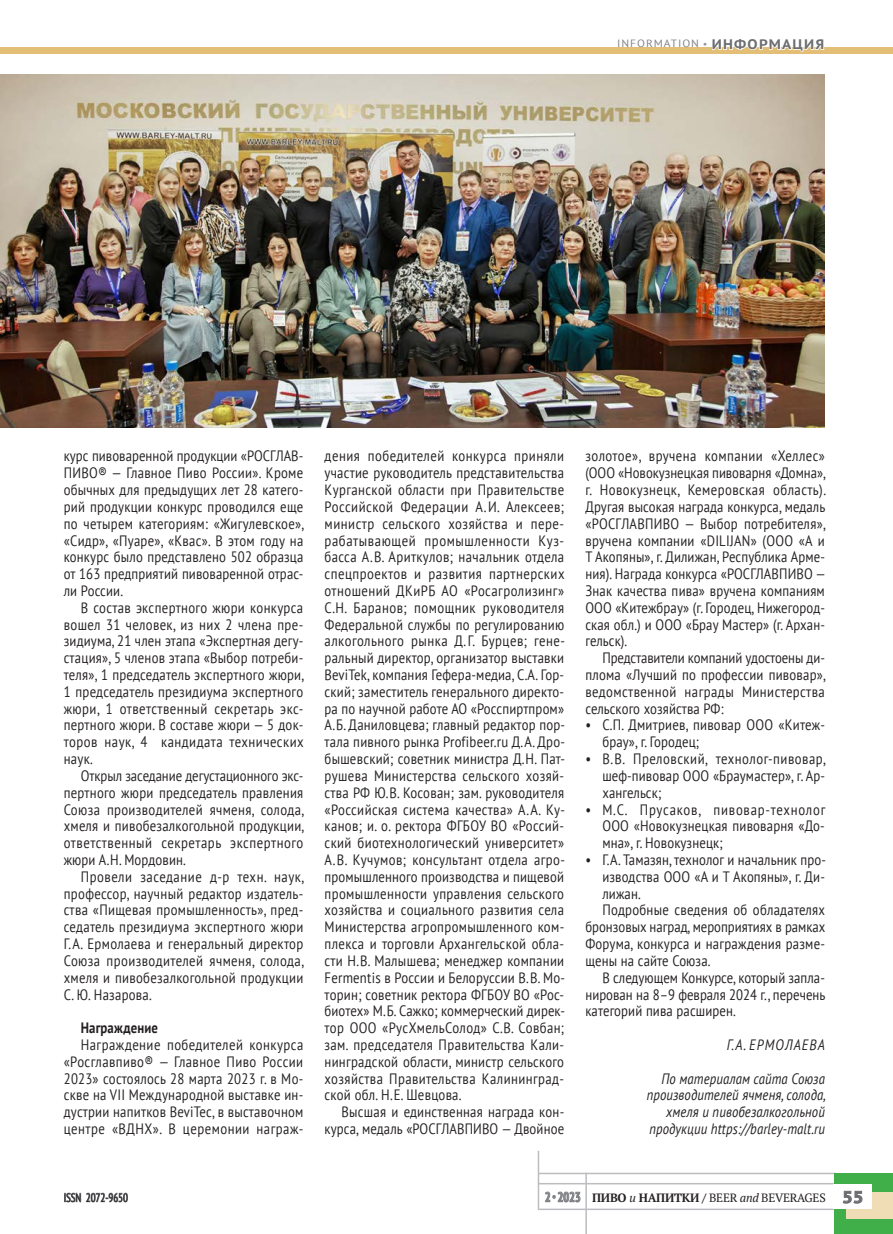
<style>
.page{position:relative;width:893px;height:1234px;background:#fff}
.page>*{position:absolute;margin:0;border:0;box-sizing:border-box;transform-origin:0 0}
.t1{font:15px/16.8px "PT Sans";letter-spacing:.015em;color:#231f20;text-align:justify;scale:.85 1}
.t2{font:italic 15px/16.8px "PT Sans";letter-spacing:.01em;color:#231f20;text-align:right;scale:.85 1}
.t3{font:italic 15px "PT Sans";letter-spacing:.09em;color:#231f20;scale:.85 1}
.t4{font:700 15px "PT Sans";letter-spacing:.01em;color:#231f20;scale:.85 1}
.t5{font:12px "PT Serif";letter-spacing:-.02em;color:#231f20}
.t6{font:condensed 12px "PT Sans";color:#231f20;scale:.9 1}
.t7{font:10.5px "PT Sans";letter-spacing:.08em;color:#808285;scale:1.1 1}
.s1{font-weight:700;font-size:9px;color:#939598}
.s2{font-weight:700;font-size:13.8px;color:#6c6d70}
.s3{font-family:"PT Sans";font-weight:700;font-stretch:condensed;font-size:13.5px;color:#808285}
.s4{font-family:"PT Sans";font-stretch:condensed;font-size:10.5px;color:#808285}
.s5{font-weight:700}
.s6{font-style:italic}
.s7{font-family:"PT Sans";font-weight:700;font-size:16.5px;color:#6c6d70}
</style>
<div class="page">
<div style="left:0;top:47px;width:893px;height:7px;background:#e2be76"></div>
<hr style="left:538px;top:1182px;width:298px;height:2px;background:#bcbdc0">
<hr style="left:538px;top:1172px;width:298px;height:1px;background:#bcbdc0">
<hr style="left:539px;top:1208px;width:297px;height:1px;background:#bcbdc0">
<div style="left:834px;top:1172px;width:59px;height:61px;background:#40ae49"></div>
<div style="left:846px;top:1191px;width:47px;height:26px;background:#f0ddb5"></div>
<svg style="left:65px;top:1192px;width:63px;height:10px"></svg>
<svg style="left:545px;top:1191px;width:36px;height:11px"></svg>
<hr style="left:538px;top:1150px;width:1px;height:59px;background:#bcbdc0">
<hr style="left:585px;top:1172px;width:2px;height:61px;background:#bcbdc0">
<div style="left:834px;top:1184px;width:38px;height:24px;background:#fff"></div>
<svg style="left:842px;top:1190px;width:21px;height:13px"></svg>
<svg style="left:712px;top:47px;width:113px;height:5px"></svg>
<img style="left:0;top:75px;width:825px;height:353px">
<p class="t7" style="left:617px;top:37px;width:190px">INFORMATION <span class="s1">•</span> <span class="s2">ИНФОРМАЦИЯ</span></p>
<p class="t1" style="left:64px;top:447px;width:284px;text-align:left">курс пивоваренной продукции «РОСГЛАВ-ПИВО® — Главное Пиво России». Кроме обычных для предыдущих лет 28 катего&shy;рий продукции конкурс проводился еще по четырем категориям: «Жигулевское», «Сидр», «Пуаре», «Квас». В этом году на конкурс было представлено 502 образца от 163 предприятий пивоваренной отрас&shy;ли России.</p>
<p class="t1" style="left:64px;top:598px;width:284px;text-indent:17px">В состав экспертного жюри конкурса вошел 31 человек, из них 2 члена пре&shy;зидиума, 21 член этапа «Экспертная дегу&shy;стация», 5 членов этапа «Выбор потреби&shy;теля», 1 председатель экспертного жюри, 1 председатель президиума экспертного жюри, 1 ответственный секретарь экс&shy;пертного жюри. В составе жюри — 5 док&shy;торов наук, 4 кандидата технических наук.</p>
<p class="t1" style="left:64px;top:766px;width:285px;text-indent:17px">Открыл заседание дегустационного экс&shy;пертного жюри председатель правления Союза производителей ячменя, солода, хмеля и пивобезалкогольной продукции, ответственный секретарь экспертного жюри А.Н. Мордовин.</p>
<p class="t1" style="left:64px;top:867px;width:284px;text-indent:17px">Провели заседание д-р техн. наук, профессор, научный редактор издатель&shy;ства «Пищевая промышленность», пред&shy;седатель президиума экспертного жюри Г.А. Ермолаева и генеральный директор Союза производителей ячменя, солода, хмеля и пивобезалкогольной продукции С. Ю. Назарова.</p>
<p class="t4" style="left:81px;top:1017px;width:92px">Награждение</p>
<p class="t1" style="left:64px;top:1035px;width:283px;text-indent:17px">Награждение победителей конкурса «Росглавпиво® — Главное Пиво России 2023» состоялось 28 марта 2023 г. в Мо&shy;скве на VII Международной выставке ин&shy;дустрии напитков BeviTec, в выставочном центре «ВДНХ». В церемонии награж-</p>
<p class="t1" style="left:325px;top:447px;width:285px">дения победителей конкурса приняли участие руководитель представительства Курганской области при Правительстве Российской Федерации А.И. Алексеев; министр сельского хозяйства и пере&shy;рабатывающей промышленности Куз&shy;басса А.В. Ариткулов; начальник отдела спецпроектов и развития партнерских отношений ДКиРБ АО «Росагролизинг» С.Н. Баранов; помощник руководителя Федеральной службы по регулированию алкогольного рынка Д.Г. Бурцев; гене&shy;ральный директор, организатор выставки BeviTek, компания Гефера-медиа, С.А. Гор&shy;ский; заместитель генерального директо&shy;ра по научной работе АО «Росспиртпром» А.Б. Даниловцева; главный редактор пор&shy;тала пивного рынка Profibeer.ru Д.А. Дро&shy;бышевский; советник министра Д.Н. Пат&shy;рушева Министерства сельского хозяй&shy;ства РФ Ю.В. Косован; зам. руководителя «Российская система качества» А.А. Ку&shy;канов; и. о. ректора ФГБОУ ВО «Россий&shy;ский биотехнологический университет» А.В. Кучумов; консультант отдела агро&shy;промышленного производства и пищевой промышленности управления сельского хозяйства и социального развития села Министерства агропромышленного ком&shy;плекса и торговли Архангельской обла&shy;сти Н.В. Малышева; менеджер компании Fermentis в России и Белоруссии В.В. Мо&shy;торин; советник ректора ФГБОУ ВО «Рос&shy;биотех» М.Б. Сажко; коммерческий дирек&shy;тор ООО «РусХмельСолод» С.В. Совбан; зам. председателя Правительства Кали&shy;нинградской области, министр сельского хозяйства Правительства Калининград&shy;ской обл. Н.Е. Шевцова.</p>
<p class="t1" style="left:325px;top:1102px;width:283px;text-align:right">Высшая и единственная награда кон&shy;курса, медаль «РОСГЛАВПИВО — Двойное</p>
<p class="t1" style="left:585px;top:447px;width:285px">золотое», вручена компании «Хеллес» (ООО «Новокузнецкая пивоварня «Домна», г. Новокузнецк, Кемеровская область).<br>Другая высокая награда конкурса, медаль «РОСГЛАВПИВО — Выбор потребителя», вручена компании «DILIJAN» (ООО «А и Т Акопяны», г. Дилижан, Республика Арме&shy;ния). Награда конкурса «РОСГЛАВПИВО — Знак качества пива» вручена компаниям ООО «Китежбрау» (г. Городец, Нижегород&shy;ская обл.) и ООО «Брау Мастер» (г. Архан&shy;гельск).</p>
<p class="t1" style="left:585px;top:649px;width:285px;text-indent:17px">Представители компаний удостоены ди&shy;плома «Лучший по профессии пивовар», ведомственной награды Министерства сельского хозяйства РФ:</p>
<p class="t1" style="left:602px;top:716px;width:263px;text-indent:-17px">• С.П. Дмитриев, пивовар ООО «Китеж&shy;брау», г. Городец;</p>
<p class="t1" style="left:602px;top:750px;width:265px;text-indent:-17px">• В.В. Преловский, технолог-пивовар, шеф-пивовар ООО «Браумастер», г. Ар&shy;хангельск;</p>
<p class="t1" style="left:602px;top:800px;width:264px;text-indent:-17px">• М.С. Прусаков, пивовар-технолог ООО «Новокузнецкая пивоварня «До&shy;мна», г. Новокузнецк;</p>
<p class="t1" style="left:585px;top:850px;width:285px">• Г.А. Тамазян, технолог и начальник про-</p>
<p class="t1" style="left:602px;top:867px;width:263px">изводства ООО «А и Т Акопяны», г. Ди-</p>
<p class="t1" style="left:602px;top:884px;width:47px">лижан.</p>
<p class="t1" style="left:602px;top:901px;width:264px">Подробные сведения об обладателях</p>
<p class="t1" style="left:585px;top:918px;width:284px">бронзовых наград, мероприятиях в рамках</p>
<p class="t1" style="left:585px;top:934px;width:283px">Форума, конкурса и награждения разме-</p>
<p class="t1" style="left:585px;top:951px;width:149px">щены на сайте Союза.</p>
<p class="t1" style="left:602px;top:968px;width:263px">В следующем Конкурсе, который запла-</p>
<p class="t1" style="left:585px;top:985px;width:284px">нирован на 8–9 февраля 2024 г., перечень</p>
<p class="t1" style="left:585px;top:1002px;width:178px">категорий пива расширен.</p>
<p class="t3" style="left:727px;top:1034px;width:117px">Г.А. ЕРМОЛАЕВА</p>
<p class="t2" style="left:647px;top:1069px;width:213px">По материалам сайта Союза производителей ячменя, солода, хмеля и пивобезалкогольной продукции https://barley-malt.ru</p>
<p class="t6" style="left:64px;top:1189px;width:73px">ISSN 2072-9650</p>
<p class="t5" style="left:545px;top:1189px;width:320px"><span class="s3">2</span> <span class="s4">•</span> <span class="s3">2023</span> <span class="s5">ПИВО</span> <span class="s6">и</span> <span class="s5">НАПИТКИ /</span> BEER <span class="s6">and</span> BEVERAGES <span class="s7">55</span></p>
</div>
